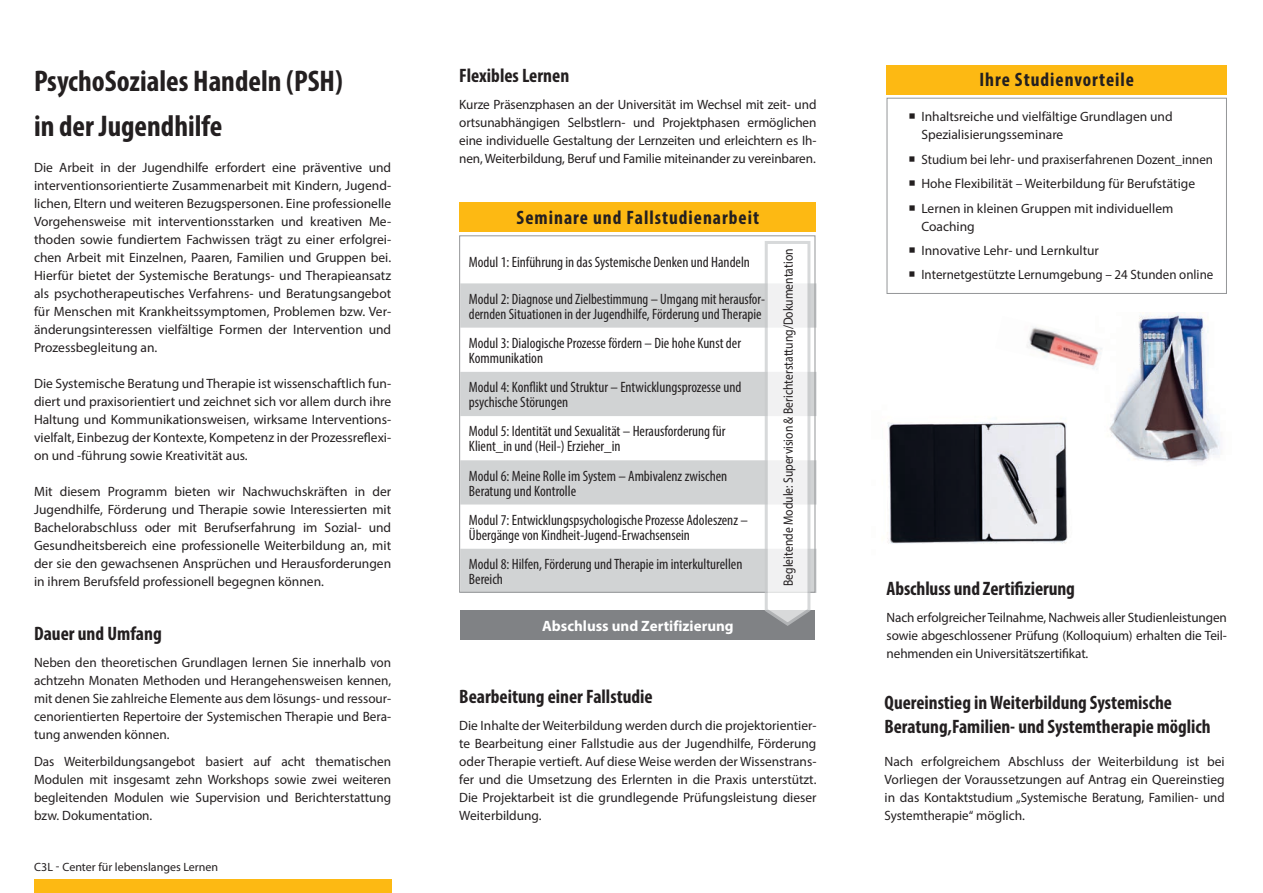
<style>
.page{position:relative;width:1263px;height:893px;background:#fff}
.page>*{position:absolute;margin:0;border:0;box-sizing:border-box;transform-origin:0 0}
.t1{font:700 condensed 30px "Myriad Pro";color:#231f20}
.t2{font:700 condensed 19.5px/23.4px "Myriad Pro";color:#231f20}
.t3{font:700 condensed 19.5px "Myriad Pro";letter-spacing:.05em;color:#231f20}
.t4{font:condensed 15px/15px "Myriad Pro";color:#231f20}
.t5{font:700 15px "Myriad Pro";color:#fff}
.t6{font:13.5px/18px "Myriad Pro";color:#231f20;text-align:justify}
.t7{font:13.5px/24.5px "Myriad Pro";color:#231f20;scale:.96 1}
.t8{font:13.5px "Myriad Pro";color:#231f20;scale:.86 1}
.t9{font:12px "Myriad Pro";color:#231f20}
</style>
<div class="page">
<div style="left:887px;top:98px;width:340px;height:196px;border:1px solid #949698"></div>
<div style="left:886px;top:65px;width:341px;height:30px;background:#fdb913"></div>
<div style="left:34px;top:879px;width:357px;height:14px;background:#fdb913"></div>
<img style="left:887px;top:422px;width:181px;height:122px">
<img style="left:1109px;top:313px;width:111px;height:150px">
<img style="left:1027px;top:327px;width:75px;height:43px">
<svg style="left:461px;top:283px;width:355px;height:310px;fill:#d1d3d4"></svg>
<div style="left:459px;top:202px;width:356px;height:30px;background:#fdb913"></div>
<div style="left:459px;top:235px;width:356px;height:358px;border:1px solid #949698"></div>
<div style="left:461px;top:610px;width:354px;height:30px;background:#808285"></div>
<svg style="left:763px;top:241px;width:49px;height:385px"></svg>
<h2 class="t2" style="left:459px;top:63px;width:111px">Flexibles Lernen</h2>
<p class="t6" style="left:459px;top:95px;width:359px">Kurze Präsenzphasen an der Universität im Wechsel mit zeit- und ortsunabhängigen Selbstlern- und Projektphasen ermöglichen eine individuelle Gestaltung der Lernzeiten und erleichtern es Ih&shy;nen, Weiterbildung, Beruf und Familie miteinander zu vereinbaren.</p>
<h1 class="t1" style="left:34px;top:62px;width:310px">PsychoSoziales Handeln (PSH)</h1>
<h2 class="t3" style="left:979px;top:67px;width:156px">Ihre Studienvorteile</h2>
<h1 class="t1" style="left:34px;top:107px;width:190px">in der Jugendhilfe</h1>
<p class="t6" style="left:34px;top:158px;width:359px">Die Arbeit in der Jugendhilfe erfordert eine präventive und interventionsorientierte Zusammenarbeit mit Kindern, Jugend&shy;lichen, Eltern und weiteren Bezugspersonen. Eine professionelle Vorgehensweise mit interventionsstarken und kreativen Me&shy;thoden sowie fundiertem Fachwissen trägt zu einer erfolgrei&shy;chen Arbeit mit Einzelnen, Paaren, Familien und Gruppen bei.<br>Hierfür bietet der Systemische Beratungs- und Therapieansatz als psychotherapeutisches Verfahrens- und Beratungsangebot für Menschen mit Krankheitssymptomen, Problemen bzw. Ver&shy;änderungsinteressen vielfältige Formen der Intervention und Prozessbegleitung an.</p>
<p class="t6" style="left:34px;top:374px;width:359px">Die Systemische Beratung und Therapie ist wissenschaftlich fun&shy;diert und praxisorientiert und zeichnet sich vor allem durch ihre Haltung und Kommunikationsweisen, wirksame Interventions&shy;vielfalt, Einbezug der Kontexte, Kompetenz in der Prozessreflexi&shy;on und -führung sowie Kreativität aus.</p>
<p class="t6" style="left:34px;top:482px;width:359px">Mit diesem Programm bieten wir Nachwuchskräften in der Jugendhilfe, Förderung und Therapie sowie Interessierten mit Bachelorabschluss oder mit Berufserfahrung im Sozial- und Gesundheitsbereich eine professionelle Weiterbildung an, mit der sie den gewachsenen Ansprüchen und Herausforderungen in ihrem Berufsfeld professionell begegnen können.</p>
<p class="t6" style="left:921px;top:108px;width:253px">Inhaltsreiche und vielfältige Grundlagen und<br>Spezialisierungsseminare</p>
<p class="t7" style="left:921px;top:147px;width:305px">Studium bei lehr- und praxiserfahrenen Dozent_innen<br>Hohe Flexibilität – Weiterbildung für Berufstätige<br>Lernen in kleinen Gruppen mit individuellem</p>
<p class="t6" style="left:921px;top:214px;width:293px;line-height:24.5px;text-align:left">Coaching<br>Innovative Lehr- und Lernkultur<br>Internetgestützte Lernumgebung – 24 Stunden online</p>
<h2 class="t3" style="left:517px;top:205px;width:244px">Seminare und Fallstudienarbeit</h2>
<p class="t8" style="left:780px;top:586px;width:394px;rotate:-90deg">Begleitende Module: Supervision &amp; Berichterstattung/Dokumentation</p>
<p class="t4" style="left:469px;top:254px;width:283px">Modul 1: Einführung in das Systemische Denken und Handeln</p>
<p class="t4" style="left:469px;top:291px;width:298px">Modul 2: Diagnose und Zielbestimmung – Umgang mit herausfor&shy;dernden Situationen in der Jugendhilfe, Förderung und Therapie</p>
<p class="t4" style="left:469px;top:335px;width:274px">Modul 3: Dialogische Prozesse fördern – Die hohe Kunst der<br>Kommunikation</p>
<p class="t4" style="left:469px;top:379px;width:274px">Modul 4: Konflikt und Struktur – Entwicklungsprozesse und psychische Störungen</p>
<p class="t4" style="left:469px;top:424px;width:258px">Modul 5: Identität und Sexualität – Herausforderung für<br>Klient_in und (Heil-) Erzieher_in</p>
<p class="t4" style="left:469px;top:468px;width:260px">Modul 6: Meine Rolle im System – Ambivalenz zwischen<br>Beratung und Kontrolle</p>
<p class="t4" style="left:469px;top:512px;width:281px">Modul 7: Entwicklungspsychologische Prozesse Adoleszenz –<br>Übergänge von Kindheit-Jugend-Erwachsensein</p>
<p class="t4" style="left:469px;top:556px;width:275px">Modul 8: Hilfen, Förderung und Therapie im interkulturellen<br>Bereich</p>
<h2 class="t2" style="left:887px;top:576px;width:190px">Abschluss und Zertifizierung</h2>
<p class="t6" style="left:887px;top:608px;width:342px">Nach erfolgreicher Teilnahme, Nachweis aller Studienleistungen sowie abgeschlossener Prüfung (Kolloquium) erhalten die Teil&shy;nehmenden ein Universitätszertifikat.</p>
<p class="t5" style="left:542px;top:616px;width:193px">Abschluss und Zertifizierung</p>
<h2 class="t2" style="left:34px;top:621px;width:129px">Dauer und Umfang</h2>
<p class="t6" style="left:34px;top:653px;width:359px">Neben den theoretischen Grundlagen lernen Sie innerhalb von achtzehn Monaten Methoden und Herangehensweisen kennen, mit denen Sie zahlreiche Elemente aus dem lösungs- und ressour&shy;cenorientierten Repertoire der Systemischen Therapie und Bera&shy;tung anwenden können.</p>
<p class="t6" style="left:34px;top:752px;width:359px">Das Weiterbildungsangebot basiert auf acht thematischen Modulen mit insgesamt zehn Workshops sowie zwei weiteren begleitenden Modulen wie Supervision und Berichterstattung bzw. Dokumentation.</p>
<h2 class="t2" style="left:459px;top:684px;width:195px">Bearbeitung einer Fallstudie</h2>
<p class="t6" style="left:459px;top:716px;width:359px">Die Inhalte der Weiterbildung werden durch die projektorientier&shy;te Bearbeitung einer Fallstudie aus der Jugendhilfe, Förderung oder Therapie vertieft. Auf diese Weise werden der Wissenstrans&shy;fer und die Umsetzung des Erlernten in die Praxis unterstützt.<br>Die Projektarbeit ist die grundlegende Prüfungsleistung dieser Weiterbildung.</p>
<h2 class="t2" style="left:884px;top:691px;width:328px">Quereinstieg in Weiterbildung Systemische<br>Beratung,Familien- und Systemtherapie möglich</h2>
<p class="t6" style="left:884px;top:752px;width:342px">Nach erfolgreichem Abschluss der Weiterbildung ist bei Vorliegen der Voraussetzungen auf Antrag ein Quereinstieg in das Kontaktstudium „Systemische Beratung, Familien- und Systemtherapie“ möglich.</p>
<p class="t9" style="left:34px;top:860px;width:186px">C3L - Center für lebenslanges Lernen</p>
</div>
